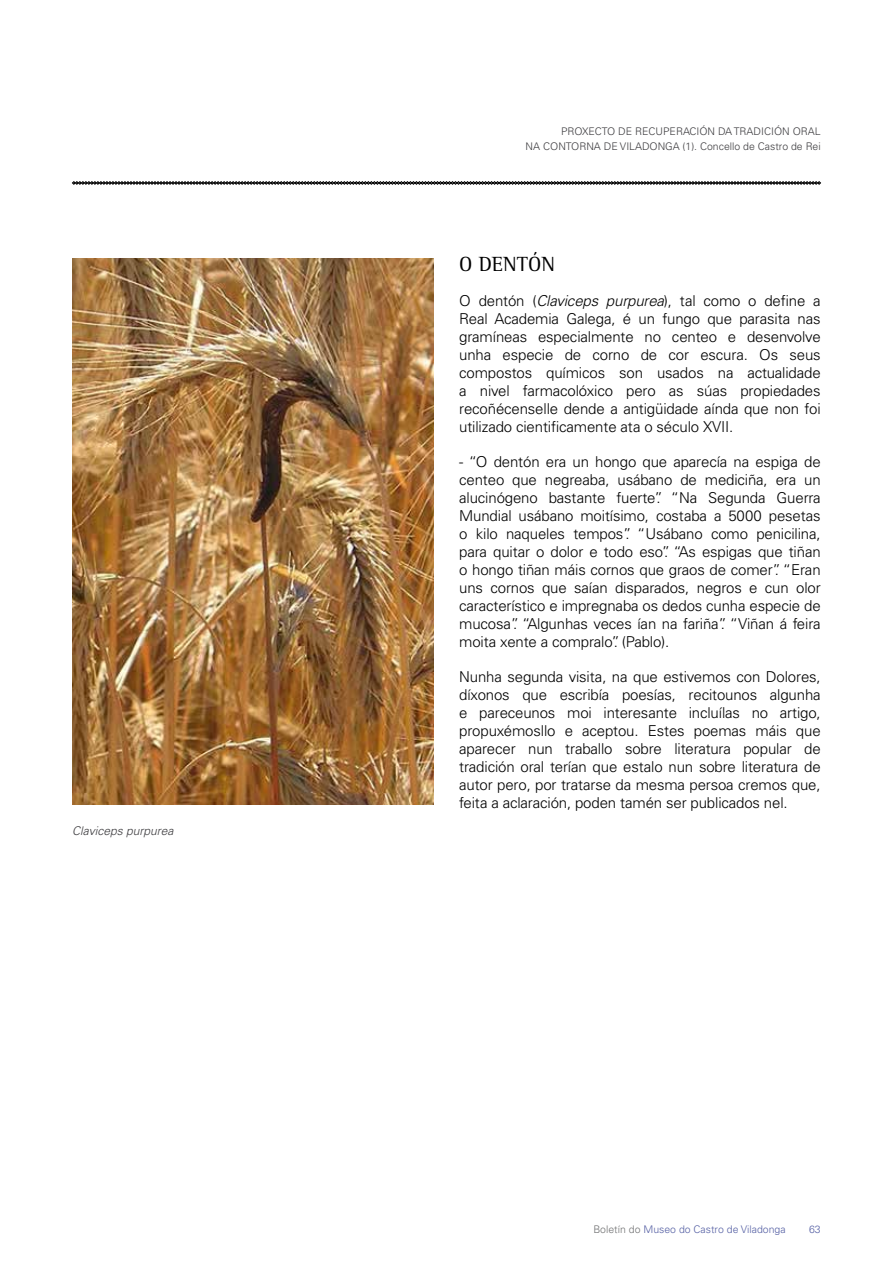
<style>
.page{position:relative;width:893px;height:1263px;background:#fff}
.page>*{position:absolute;margin:0;border:0;box-sizing:border-box;transform-origin:0 0}
.t1{font:21px "Rotis Semi Serif";color:#000}
.t2{font:300 15px/18px "Univers LT Std";letter-spacing:-.01em;color:#000;text-align:justify}
.t3{font:italic 300 12px "Univers LT Std";color:#3e3d40}
.t4{font:300 10.5px/15px "Univers LT Std";color:#3e3d40;text-align:right}
.t5{font:300 10.5px "Univers LT Std";color:#5560a4}
.s1{font-style:italic}
.s2{color:#707172}
</style>
<div class="page">
<svg style="left:72px;top:181px;width:749px;height:4px;background:#616161"></svg>
<img style="left:72px;top:259px;width:362px;height:545px">
<p class="t3" style="left:72px;top:824px;width:103px">Claviceps purpurea</p>
<p class="t4" style="left:526px;top:124px;width:297px">PROXECTO DE RECUPERACIÓN DA TRADICIÓN ORAL<br>NA CONTORNA DE VILADONGA (1). Concello de Castro de Rei</p>
<h1 class="t1" style="left:459px;top:252px;width:97px">O DENTÓN</h1>
<p class="t2" style="left:459px;top:292px;width:363px">O dentón (<span class="s1">Claviceps purpurea</span>), tal como o define a Real Academia Galega, é un fungo que parasita nas gramíneas especialmente no centeo e desenvolve unha especie de corno de cor escura. Os seus compostos químicos son usados na actualidade a nivel farmacolóxico pero as súas propiedades recoñécenselle dende a antigüidade aínda que non foi utilizado cientificamente ata o século XVII.</p>
<p class="t2" style="left:459px;top:453px;width:363px">- “O dentón era un hongo que aparecía na espiga de centeo que negreaba, usábano de mediciña, era un alucinógeno bastante fuerte”. “Na Segunda Guerra Mundial usábano moitísimo, costaba a 5000 pesetas o kilo naqueles tempos”. “Usábano como penicilina, para quitar o dolor e todo eso”. “As espigas que tiñan o hongo tiñan máis cornos que graos de comer”. “Eran uns cornos que saían disparados, negros e cun olor característico e impregnaba os dedos cunha especie de mucosa”. “Algunhas veces ían na fariña”. “Viñan á feira moita xente a compralo”. (Pablo).</p>
<p class="t2" style="left:459px;top:668px;width:363px">Nunha segunda visita, na que estivemos con Dolores, díxonos que escribía poesías, recitounos algunha e pareceunos moi interesante incluílas no artigo, propuxémosllo e aceptou. Estes poemas máis que aparecer nun traballo sobre literatura popular de tradición oral terían que estalo nun sobre literatura de autor pero, por tratarse da mesma persoa cremos que, feita a aclaración, poden tamén ser publicados nel.</p>
<p class="t5" style="left:593px;top:1223px;width:194px"><span class="s2">Boletín do</span> Museo do Castro de Viladonga</p>
<p class="t5" style="left:809px;top:1223px;width:13px">63</p>
</div>
